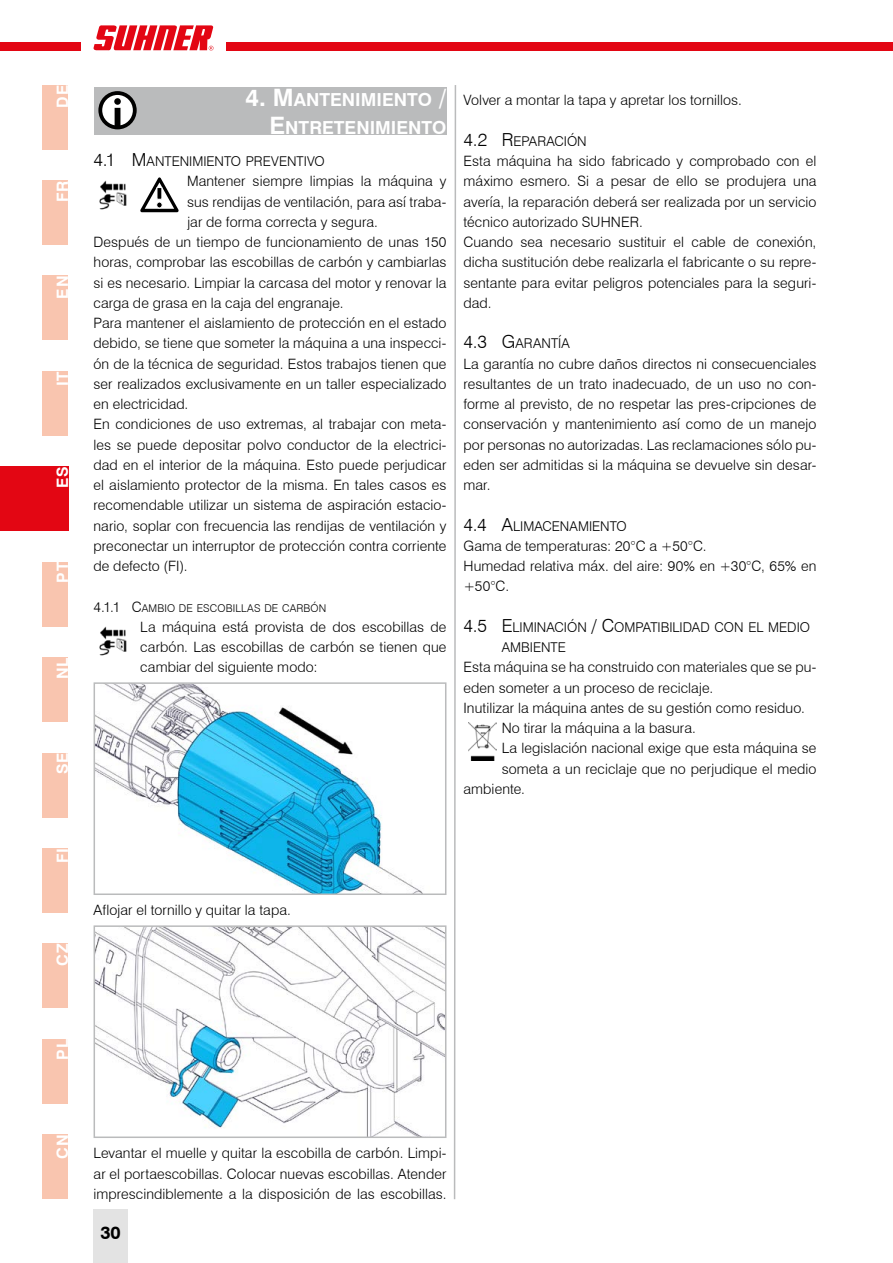
<style>
.page{position:relative;width:893px;height:1263px;background:#fff}
.page>*{position:absolute;margin:0;border:0;box-sizing:border-box;transform-origin:0 0}
.t1{font:700 18px "Swiss 721 BT";color:#fff}
.t2{font:700 18px "Swiss 721 BT";color:#000}
.t3{font:700 15.75px "Swiss 721 BT";letter-spacing:.05em;color:#fff}
.t4{font:300 14.25px/20.2px "Swiss 721 BT";letter-spacing:.005em;color:#000;text-align:justify}
.t5{font:300 13.5px/20.2px "Swiss 721 BT";color:#000}
.t6{font:300 10.65px "Swiss 721 BT";letter-spacing:.015em;color:#000}
.s1{font-size:24px}
.s2{font-size:18px}
.s3{font-size:14.25px}
</style>
<div class="page">
<div style="left:43px;top:1134px;width:25px;height:65px;background:#f9c5af"></div>
<div style="left:43px;top:1039px;width:25px;height:64px;background:#f9c5af"></div>
<svg style="left:453px;top:85px;width:4px;height:1115px"></svg>
<div style="left:43px;top:944px;width:25px;height:64px;background:#f9c5af"></div>
<div style="left:43px;top:848px;width:25px;height:64px;background:#f9c5af"></div>
<div style="left:43px;top:753px;width:25px;height:64px;background:#f9c5af"></div>
<div style="left:43px;top:657px;width:25px;height:65px;background:#f9c5af"></div>
<div style="left:43px;top:562px;width:25px;height:64px;background:#f9c5af"></div>
<img style="left:99px;top:180px;width:28px;height:30px">
<svg style="left:140px;top:177px;width:39px;height:35px"></svg>
<img style="left:99px;top:626px;width:28px;height:30px">
<div style="left:94px;top:87px;width:352px;height:47px;background:#babbbc"></div>
<svg style="left:98px;top:91px;width:39px;height:38px"></svg>
<img style="left:97px;top:685px;width:325px;height:207px">
<div style="left:94px;top:682px;width:352px;height:213px;border:2px solid #babbbc"></div>
<img style="left:97px;top:928px;width:346px;height:207px">
<div style="left:94px;top:925px;width:352px;height:213px;border:2px solid #babbbc"></div>
<img style="left:469px;top:722px;width:27px;height:39px">
<div style="left:43px;top:371px;width:25px;height:64px;background:#f9c5af"></div>
<div style="left:43px;top:276px;width:25px;height:64px;background:#f9c5af"></div>
<div style="left:43px;top:180px;width:25px;height:65px;background:#f9c5af"></div>
<div style="left:43px;top:85px;width:25px;height:64px;background:#f9c5af"></div>
<div style="left:0;top:43px;width:893px;height:8px;background:#e30613"></div>
<div style="left:81px;top:17px;width:144px;height:42px;background:#fff"></div>
<svg style="left:93px;top:25px;width:120px;height:26px"></svg>
<div style="left:94px;top:1209px;width:34px;height:54px;background:#e3e3e3"></div>
<div style="left:0;top:467px;width:68px;height:64px;background:#e30613"></div>
<p class="t3" style="left:53px;top:108px;width:24px;rotate:-90deg">DE</p>
<p class="t3" style="left:53px;top:202px;width:23px;rotate:-90deg">FR</p>
<p class="t3" style="left:53px;top:299px;width:24px;rotate:-90deg">EN</p>
<p class="t3" style="left:53px;top:386px;width:16px;rotate:-90deg">IT</p>
<p class="t3" style="left:53px;top:488px;width:23px;rotate:-90deg">ES</p>
<p class="t3" style="left:53px;top:583px;width:22px;rotate:-90deg">PT</p>
<p class="t3" style="left:53px;top:679px;width:23px;rotate:-90deg">NL</p>
<p class="t3" style="left:53px;top:774px;width:23px;rotate:-90deg">SE</p>
<p class="t3" style="left:53px;top:863px;width:17px;rotate:-90deg">FI</p>
<p class="t3" style="left:53px;top:966px;width:23px;rotate:-90deg">CZ</p>
<p class="t1" style="left:246px;top:88px;width:72px"><span class="s1">4. M</span>ANTENI</p>
<p class="t1" style="left:361px;top:88px;width:27px">MIENT</p>
<p class="t1" style="left:418px;top:88px;width:30px">O <span class="s1">/</span></p>
<p class="t1" style="left:270px;top:117px;width:28px"><span class="s1">E</span>NTRETENI</p>
<p class="t1" style="left:375px;top:117px;width:27px">MIENT</p>
<p class="t1" style="left:432px;top:117px;width:16px">O</p>
<p class="t5" style="left:94px;top:151px;width:233px"><span class="s2">4.1 M</span>ANTENIMIENTO PREVENTIVO</p>
<p class="t4" style="left:187px;top:171px;width:261px">Mantener siempre limpias la máquina y</p>
<p class="t4" style="left:187px;top:191px;width:261px">sus rendijas de ventilación, para así traba-</p>
<p class="t4" style="left:187px;top:211px;width:192px">jar de forma correcta y segura.</p>
<p class="t4" style="left:94px;top:232px;width:354px">Después de un tiempo de funcionamiento de unas 150</p>
<p class="t4" style="left:94px;top:252px;width:354px">horas, comprobar las escobillas de carbón y cambiarlas</p>
<p class="t4" style="left:94px;top:272px;width:354px">si es necesario. Limpiar la carcasa del motor y renovar la</p>
<p class="t4" style="left:94px;top:292px;width:251px">carga de grasa en la caja del engranaje.</p>
<p class="t4" style="left:94px;top:313px;width:354px">Para mantener el aislamiento de protección en el estado</p>
<p class="t4" style="left:94px;top:333px;width:354px">debido, se tiene que someter la máquina a una inspecci-</p>
<p class="t4" style="left:94px;top:353px;width:354px">ón de la técnica de seguridad. Estos trabajos tienen que</p>
<p class="t4" style="left:94px;top:373px;width:354px">ser realizados exclusivamente en un taller especializado</p>
<p class="t4" style="left:94px;top:394px;width:96px">en electricidad.</p>
<p class="t4" style="left:94px;top:414px;width:354px">En condiciones de uso extremas, al trabajar con meta-</p>
<p class="t4" style="left:94px;top:434px;width:354px">les se puede depositar polvo conductor de la electrici-</p>
<p class="t4" style="left:94px;top:454px;width:354px">dad en el interior de la máquina. Esto puede perjudicar</p>
<p class="t4" style="left:94px;top:475px;width:354px">el aislamiento protector de la misma. En tales casos es</p>
<p class="t4" style="left:94px;top:495px;width:354px">recomendable utilizar un sistema de aspiración estacio-</p>
<p class="t4" style="left:94px;top:515px;width:354px">nario, soplar con frecuencia las rendijas de ventilación y</p>
<p class="t4" style="left:94px;top:535px;width:354px">preconectar un interruptor de protección contra corriente</p>
<p class="t4" style="left:94px;top:556px;width:95px">de defecto (FI).</p>
<p class="t6" style="left:94px;top:601px;width:234px"><span class="s3">4.1.1 C</span>AMBIO DE ESCOBILLAS DE CARBÓN</p>
<p class="t4" style="left:140px;top:616px;width:308px">La máquina está provista de dos escobillas de carbón. Las escobillas de carbón se tienen que cambiar del siguiente modo:</p>
<p class="t4" style="left:463px;top:90px;width:280px">Volver a montar la tapa y apretar los tornillos.</p>
<p class="t5" style="left:463px;top:131px;width:125px"><span class="s2">4.2 R</span> EPARACIÓN</p>
<p class="t4" style="left:463px;top:151px;width:354px;text-align:left">Esta máquina ha sido fabricado y comprobado con el máximo esmero. Si a pesar de ello se produjera una avería, la reparación deberá ser realizada por un servicio técnico autorizado SUHNER.<br>Cuando sea necesario sustituir el cable de conexión, dicha sustitución debe realizarla el fabricante o su repre&shy;sentante para evitar peligros potenciales para la seguri&shy;dad.</p>
<p class="t5" style="left:463px;top:333px;width:108px"><span class="s2">4.3 G</span>ARANTÍA</p>
<p class="t4" style="left:463px;top:353px;width:354px">La garantía no cubre daños directos ni consecuenciales resultantes de un trato inadecuado, de un uso no con&shy;forme al previsto, de no respetar las pres-cripciones de conservación y mantenimiento así como de un manejo por personas no autorizadas. Las reclamaciones sólo pu&shy;eden ser admitidas si la máquina se devuelve sin desar&shy;mar.</p>
<p class="t5" style="left:463px;top:516px;width:165px"><span class="s2">4.4 A</span>LIMACENAMIENTO</p>
<p class="t4" style="left:463px;top:535px;width:354px;text-align:left">Gama de temperaturas: 20°C a +50°C.<br>Humedad relativa máx. del aire: 90% en +30°C, 65% en +50°C.</p>
<p class="t5" style="left:502px;top:617px;width:310px;text-indent:-38px"><span class="s2">4.5 E</span>LIMINACIÓN <span class="s2">/ C</span>OMPATIBILIDAD CON EL MEDIO<br>AMBIENTE</p>
<p class="t4" style="left:463px;top:657px;width:354px">Esta máquina se ha construido con materiales que se pu-</p>
<p class="t4" style="left:463px;top:677px;width:251px">eden someter a un proceso de reciclaje.</p>
<p class="t4" style="left:463px;top:697px;width:343px">Inutilizar la máquina antes de su gestión como residuo.</p>
<p class="t4" style="left:502px;top:718px;width:196px">No tirar la máquina a la basura.</p>
<p class="t4" style="left:502px;top:738px;width:316px">La legislación nacional exige que esta máquina se</p>
<p class="t4" style="left:502px;top:758px;width:316px">someta a un reciclaje que no perjudique el medio</p>
<p class="t4" style="left:463px;top:778px;width:63px">ambiente.</p>
<p class="t4" style="left:94px;top:900px;width:199px">Aflojar el tornillo y quitar la tapa.</p>
<p class="t3" style="left:53px;top:1059px;width:22px;rotate:-90deg">PL</p>
<p class="t3" style="left:53px;top:1159px;width:26px;rotate:-90deg">CN</p>
<p class="t4" style="left:94px;top:1143px;width:354px">Levantar el muelle y quitar la escobilla de carbón. Limpi&shy;ar el portaescobillas. Colocar nuevas escobillas. Atender imprescindiblemente a la disposición de las escobillas.</p>
<p class="t2" style="left:100px;top:1222px;width:22px">30</p>
</div>
